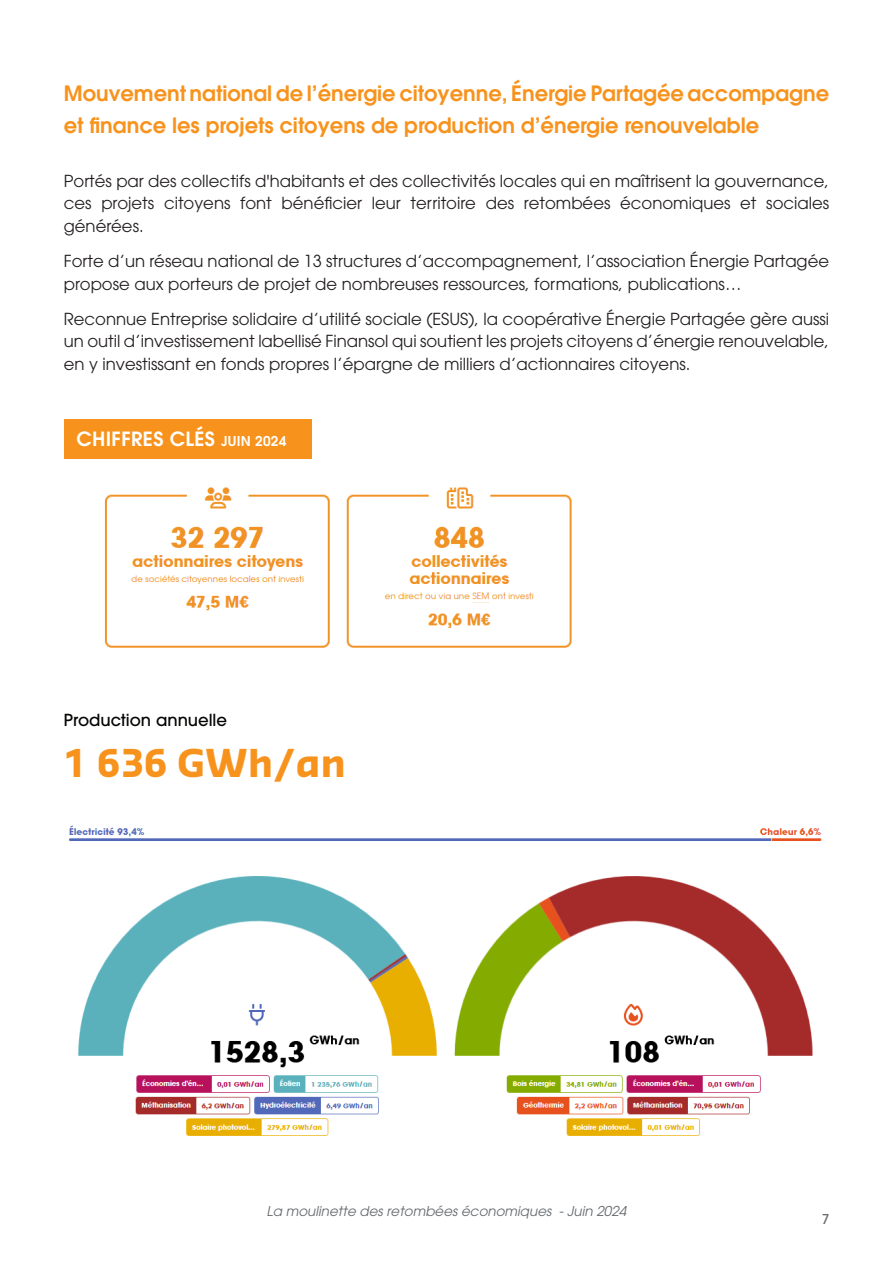
<style>
.page{position:relative;width:893px;height:1263px;background:#fff}
.page>*{position:absolute;margin:0;border:0;box-sizing:border-box;transform-origin:0 0}
.t1{font:700 37.5px "Sansa Pro";color:#f7931d}
.Présentation_EP_page_de_garde{font:600 21px/31.5px "ITC Avant Garde Pro";color:#f7931d}
.Titre_1{font:600 19.5px "ITC Avant Garde Pro";letter-spacing:.02em;color:#fff}
.Paragraphe_normal{font:16.5px/22.5px "ITC Avant Garde Pro";color:#231f20;text-align:justify}
.t2{font:500 16.5px "ITC Avant Garde Pro";color:#040503}
.t3{font:italic 13.5px "ITC Avant Garde Pro";color:#64696c}
.t4{font:500 13.5px "ITC Avant Garde Pro";color:#64696c}
.s1{font-size:13.5px}
</style>
<div class="page">
<img style="left:69px;top:825px;width:753px;height:311px">
<div style="left:64px;top:419px;width:248px;height:40px;background:#f7931d"></div>
<img style="left:104px;top:487px;width:468px;height:161px">
<p class="Présentation_EP_page_de_garde" style="left:64px;top:78px;width:767px">Mouvement national de l’énergie citoyenne, Énergie Partagée accompagne et finance les projets citoyens de production d’énergie renouvelable</p>
<p class="Paragraphe_normal" style="left:64px;top:169px;width:767px">Portés par des collectifs d'habitants et des collectivités locales qui en maîtrisent la gouvernance, ces projets citoyens font bénéficier leur territoire des retombées économiques et sociales générées.</p>
<p class="Paragraphe_normal" style="left:64px;top:250px;width:767px">Forte d’un réseau national de 13 structures d’accompagnement, l’association Énergie Partagée propose aux porteurs de projet de nombreuses ressources, formations, publications…</p>
<p class="Paragraphe_normal" style="left:64px;top:307px;width:767px">Reconnue Entreprise solidaire d’utilité sociale (ESUS), la coopérative Énergie Partagée gère aussi un outil d’investissement labellisé Finansol qui soutient les projets citoyens d’énergie renouvelable, en y investissant en fonds propres l’épargne de milliers d’actionnaires citoyens.</p>
<p class="Titre_1" style="left:77px;top:426px;width:211px">CHIFFRES CLÉS <span class="s1">JUIN 2024</span></p>
<p class="t2" style="left:64px;top:709px;width:165px">Production annuelle</p>
<p class="t1" style="left:64px;top:738px;width:284px">1 636 GWh/an</p>
<p class="t3" style="left:267px;top:1203px;width:361px">La moulinette des retombées économiques - Juin 2024</p>
<p class="t4" style="left:822px;top:1211px;width:9px">7</p>
</div>
